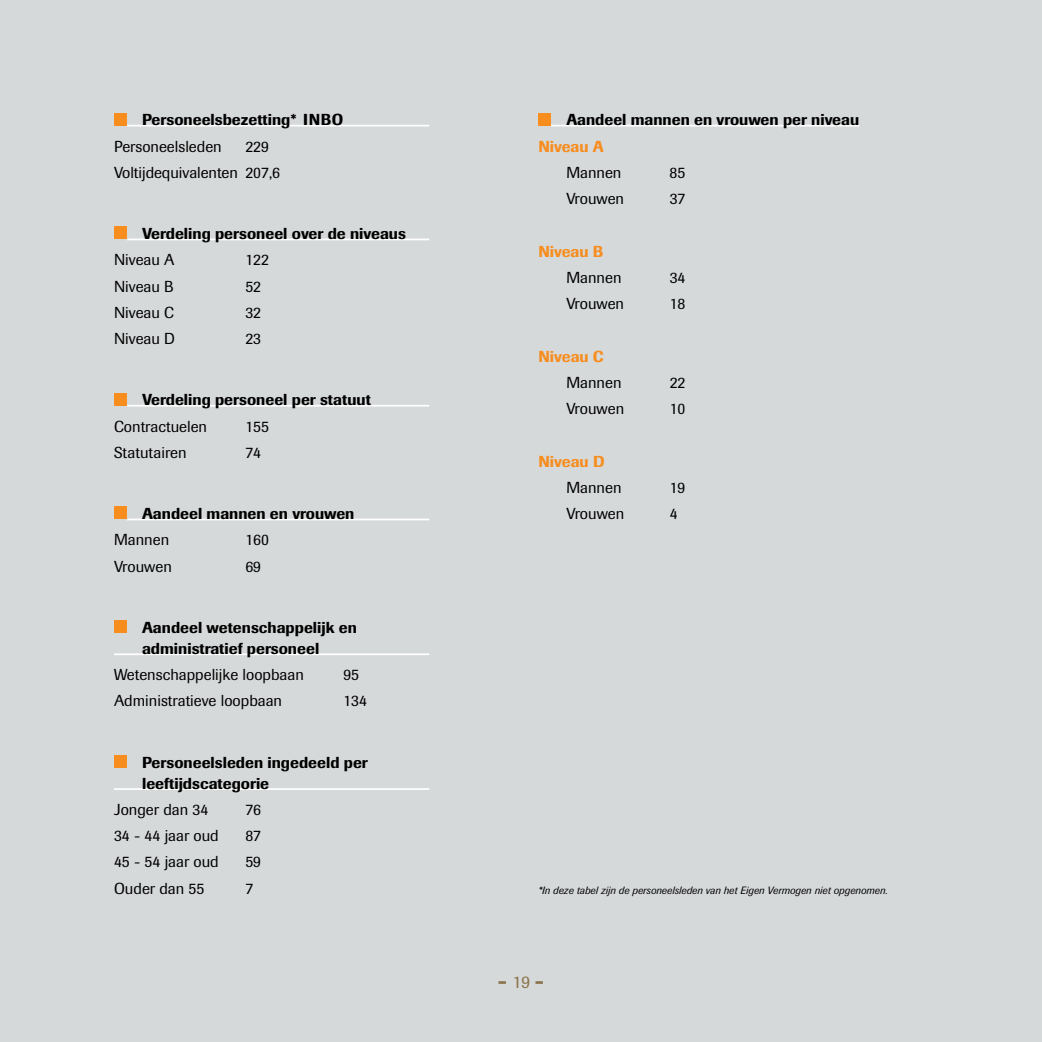
<style>
.page{position:relative;width:1042px;height:1042px;background:#d6d9da}
.page>*{position:absolute;margin:0;border:0;box-sizing:border-box;transform-origin:0 0}
.t1{font:500 21px "Imago";color:#8a734a}
.t2{font:15.75px/26.2px "Imago";color:#000}
.t3{font:500 15.75px/21px "Imago";color:#000}
.t4{font:500 15.75px "Imago";color:#f78d1e}
.t5{font:italic 10.5px "Imago";color:#000}
.s1{font-weight:400;font-size:17.5px}
</style>
<div class="page">
<hr style="left:126px;top:125px;width:303px;height:1px;background:#fff">
<hr style="left:126px;top:238px;width:303px;height:2px;background:#fff">
<hr style="left:126px;top:405px;width:303px;height:1px;background:#fff">
<hr style="left:126px;top:518px;width:303px;height:2px;background:#fff">
<hr style="left:114px;top:653px;width:315px;height:2px;background:#fff">
<hr style="left:114px;top:788px;width:315px;height:2px;background:#fff">
<div style="left:114px;top:113px;width:12px;height:12px;background:#f78d1e"></div>
<div style="left:114px;top:227px;width:12px;height:12px;background:#f78d1e"></div>
<div style="left:114px;top:393px;width:12px;height:12px;background:#f78d1e"></div>
<div style="left:114px;top:507px;width:12px;height:12px;background:#f78d1e"></div>
<div style="left:114px;top:620px;width:12px;height:13px;background:#f78d1e"></div>
<div style="left:114px;top:755px;width:12px;height:13px;background:#f78d1e"></div>
<hr style="left:551px;top:125px;width:308px;height:1px;background:#fff">
<div style="left:538px;top:113px;width:13px;height:12px;background:#f78d1e"></div>
<p class="t3" style="left:142px;top:109px;width:203px">Personeelsbezetting* INBO</p>
<p class="t2" style="left:114px;top:133px;width:109px">Personeelsleden</p>
<p class="t2" style="left:114px;top:133px;width:168px;text-indent:131px">229<br>Voltijdequivalenten 207,6</p>
<p class="t3" style="left:142px;top:223px;width:265px">Verdeling personeel over de niveaus</p>
<p class="t2" style="left:114px;top:247px;width:62px">Niveau A</p>
<p class="t2" style="left:245px;top:247px;width:25px">122</p>
<p class="t2" style="left:114px;top:273px;width:61px">Niveau B</p>
<p class="t2" style="left:245px;top:273px;width:17px">52</p>
<p class="t2" style="left:114px;top:299px;width:62px">Niveau C</p>
<p class="t2" style="left:245px;top:299px;width:17px">32</p>
<p class="t2" style="left:114px;top:325px;width:63px">Niveau D</p>
<p class="t2" style="left:245px;top:325px;width:17px">23</p>
<p class="t3" style="left:142px;top:389px;width:230px">Verdeling personeel per statuut</p>
<p class="t2" style="left:114px;top:413px;width:94px">Contractuelen</p>
<p class="t2" style="left:245px;top:413px;width:25px">155</p>
<p class="t2" style="left:114px;top:439px;width:74px">Statutairen</p>
<p class="t2" style="left:245px;top:439px;width:17px">74</p>
<p class="t3" style="left:142px;top:503px;width:214px">Aandeel mannen en vrouwen</p>
<p class="t2" style="left:114px;top:527px;width:57px">Mannen</p>
<p class="t2" style="left:245px;top:527px;width:25px">160</p>
<p class="t2" style="left:114px;top:553px;width:59px">Vrouwen</p>
<p class="t2" style="left:245px;top:553px;width:17px">69</p>
<p class="t3" style="left:142px;top:617px;width:216px">Aandeel wetenschappelijk en administratief personeel</p>
<p class="t2" style="left:114px;top:661px;width:191px">Wetenschappelijke loopbaan</p>
<p class="t2" style="left:343px;top:661px;width:17px">95</p>
<p class="t2" style="left:114px;top:688px;width:170px">Administratieve loopbaan</p>
<p class="t2" style="left:343px;top:688px;width:25px">134</p>
<p class="t3" style="left:142px;top:751px;width:227px">Personeelsleden ingedeeld per leeftijdscategorie</p>
<p class="t2" style="left:114px;top:796px;width:96px">Jonger dan 34</p>
<p class="t2" style="left:245px;top:796px;width:17px">76</p>
<p class="t2" style="left:114px;top:822px;width:106px">34 - 44 jaar oud</p>
<p class="t2" style="left:245px;top:822px;width:17px">87</p>
<p class="t2" style="left:114px;top:849px;width:106px">45 - 54 jaar oud</p>
<p class="t2" style="left:245px;top:849px;width:17px">59</p>
<p class="t2" style="left:114px;top:875px;width:92px">Ouder dan 55</p>
<p class="t2" style="left:245px;top:875px;width:9px">7</p>
<p class="t3" style="left:566px;top:109px;width:294px">Aandeel mannen en vrouwen per niveau</p>
<p class="t4" style="left:538px;top:136px;width:67px">Niveau A</p>
<p class="t2" style="left:566px;top:159px;width:57px">Mannen</p>
<p class="t2" style="left:669px;top:159px;width:17px">85</p>
<p class="t2" style="left:566px;top:185px;width:59px">Vrouwen</p>
<p class="t2" style="left:669px;top:185px;width:17px">37</p>
<p class="t4" style="left:538px;top:241px;width:67px">Niveau B</p>
<p class="t2" style="left:566px;top:264px;width:57px">Mannen</p>
<p class="t2" style="left:670px;top:264px;width:17px">34</p>
<p class="t2" style="left:566px;top:290px;width:59px">Vrouwen</p>
<p class="t2" style="left:670px;top:290px;width:17px">18</p>
<p class="t4" style="left:538px;top:346px;width:67px">Niveau C</p>
<p class="t2" style="left:566px;top:369px;width:57px">Mannen</p>
<p class="t2" style="left:670px;top:369px;width:17px">22</p>
<p class="t2" style="left:566px;top:395px;width:59px">Vrouwen</p>
<p class="t2" style="left:670px;top:395px;width:17px">10</p>
<p class="t4" style="left:538px;top:451px;width:68px">Niveau D</p>
<p class="t2" style="left:566px;top:474px;width:57px">Mannen</p>
<p class="t2" style="left:670px;top:474px;width:17px">19</p>
<p class="t2" style="left:566px;top:500px;width:59px">Vrouwen</p>
<p class="t2" style="left:670px;top:500px;width:9px">4</p>
<p class="t5" style="left:538px;top:884px;width:351px">*In deze tabel zijn de personeelsleden van het Eigen Vermogen niet opgenomen.</p>
<h1 class="t1" style="left:498px;top:968px;width:48px">- <span class="s1">19</span> -</h1>
</div>
